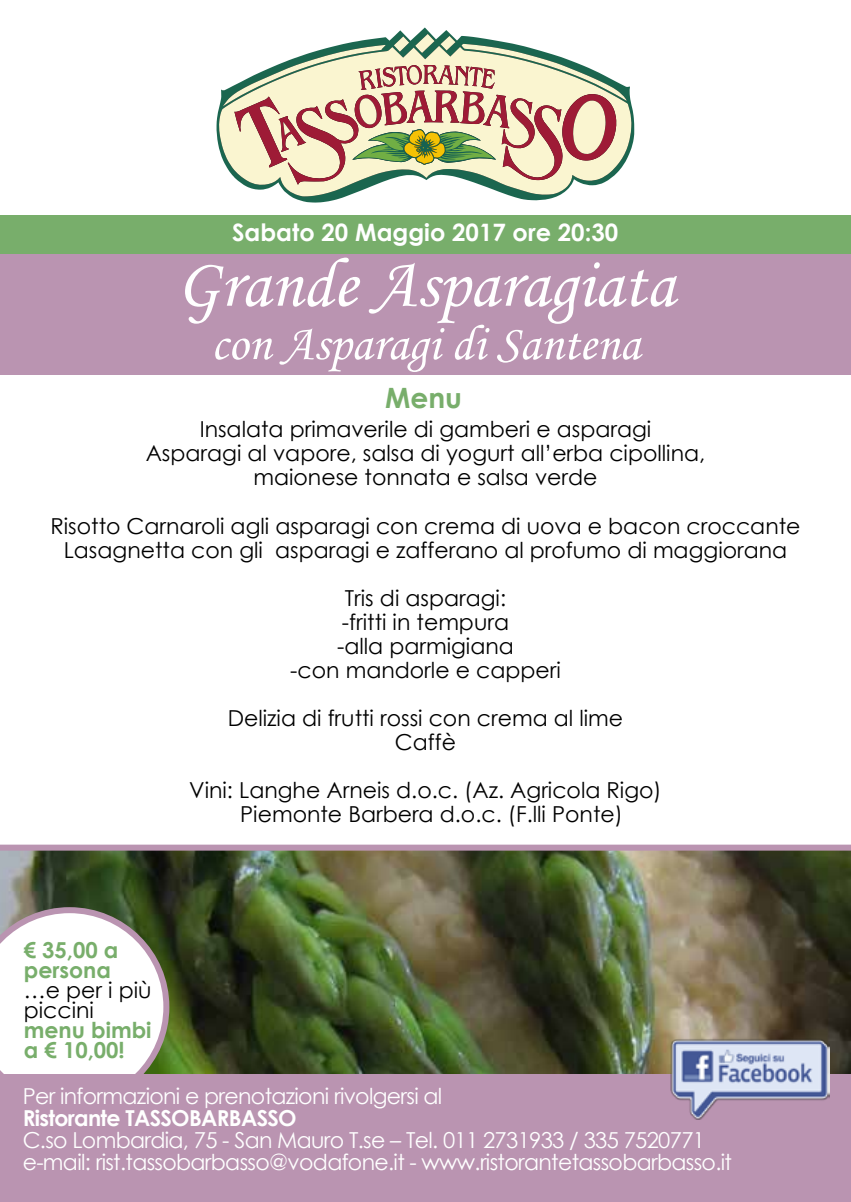
<style>
.page{position:relative;width:851px;height:1202px;background:#fff}
.page>*{position:absolute;margin:0;border:0;box-sizing:border-box;transform-origin:0 0}
.t1{font:70px "Monotype Corsiva";color:#fff}
.t2{font:50px "Monotype Corsiva";color:#fff}
.t3{font:700 28px "Century Gothic";color:#78ae6b}
.t4{font:700 24px "Century Gothic";color:#fff}
.t5{font:22px/24px "Century Gothic";color:#000;text-align:center}
.t6{font:22px/22px "Century Gothic";letter-spacing:-.03em;color:#fff}
.t7{font:700 22px/20px "Century Gothic";color:#78ae6b}
.t8{font:700 22px "Century Gothic";letter-spacing:-.03em;color:#fff}
</style>
<div class="page">
<svg style="left:216px;top:27px;width:418px;height:176px"></svg>
<svg style="left:219px;top:46px;width:412px;height:150px"></svg>
<svg style="left:415px;top:34px;width:19px;height:19px"></svg>
<svg style="left:394px;top:36px;width:15px;height:16px"></svg>
<svg style="left:440px;top:36px;width:15px;height:14px"></svg>
<svg style="left:223px;top:44px;width:403px;height:141px;background:#cfc0a7"></svg>
<div style="left:0;top:215px;width:850px;height:39px;background:#78ae6b"></div>
<img style="left:0;top:851px;width:850px;height:224px">
<svg style="left:0;top:907px;width:169px;height:168px"></svg>
<div style="left:1px;top:254px;width:849px;height:120px;background:#ba94b1"></div>
<div style="left:0;top:1075px;width:850px;height:127px;background:#ba94b1"></div>
<img style="left:670px;top:1039px;width:159px;height:80px">
<div style="left:0;top:845px;width:850px;height:6px;background:#ba94b1"></div>
<p class="t4" style="left:232px;top:214px;width:387px">Sabato 20 Maggio 2017 ore 20:30</p>
<h1 class="t1" style="left:176px;top:242px;width:500px">Grande Asparagiata</h1>
<h2 class="t2" style="left:211px;top:313px;width:430px">con Asparagi di Santena</h2>
<p class="t3" style="left:385px;top:376px;width:78px">Menu</p>
<p class="t5" style="left:146px;top:417px;width:561px">Insalata primaverile di gamberi e asparagi<br>Asparagi al vapore, salsa di yogurt all’erba cipollina, maionese tonnata e salsa verde</p>
<p class="t5" style="left:50px;top:513px;width:751px">Risotto Carnaroli agli asparagi con crema di uova e bacon croccante<br>Lasagnetta con gli asparagi e zafferano al profumo di maggiorana</p>
<p class="t5" style="left:290px;top:585px;width:272px">Tris di asparagi:<br>-fritti in tempura<br>-alla parmigiana<br>-con mandorle e capperi</p>
<p class="t5" style="left:228px;top:705px;width:397px">Delizia di frutti rossi con crema al lime<br>Caffè</p>
<p class="t5" style="left:189px;top:777px;width:474px">Vini: Langhe Arneis d.o.c. (Az. Agricola Rigo)<br>Piemonte Barbera d.o.c. (F.lli Ponte)</p>
<p class="t7" style="left:24px;top:939px;width:96px">€ 35,00 a persona</p>
<p class="t5" style="left:24px;top:979px;width:129px;line-height:20px;text-align:left">…e per i più piccini</p>
<p class="t7" style="left:24px;top:1019px;width:129px">menu bimbi a € 10,00!</p>
<p class="t6" style="left:23px;top:1085px;width:421px">Per informazioni e prenotazioni rivolgersi al</p>
<p class="t8" style="left:23px;top:1101px;width:275px">Ristorante TASSOBARBASSO</p>
<p class="t6" style="left:23px;top:1129px;width:710px">C.so Lombardia, 75 - San Mauro T.se – Tel. 011 2731933 / 335 7520771 e-mail: rist.tassobarbasso@vodafone.it - www.ristorantetassobarbasso.it</p>
</div>
